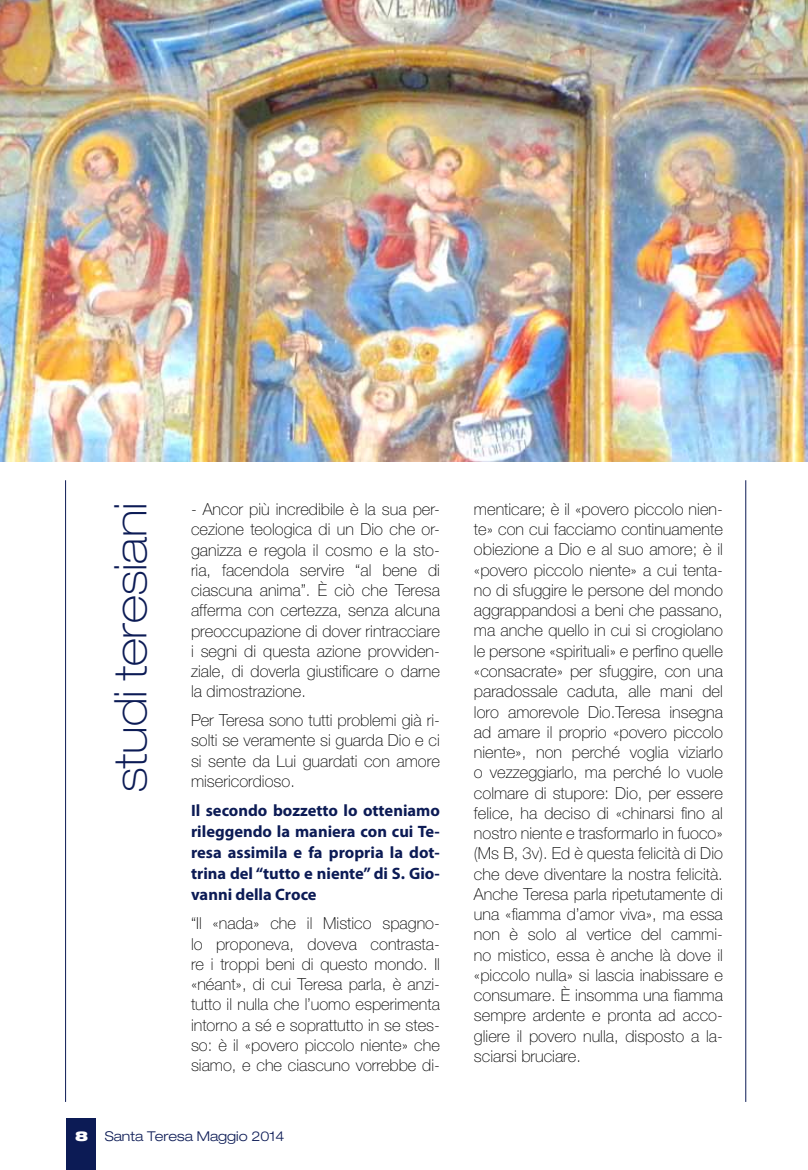
<style>
.page{position:relative;width:808px;height:1170px;background:#fff}
.page>*{position:absolute;margin:0;border:0;box-sizing:border-box;transform-origin:0 0}
.t1{font:100 expanded 45px "Helvetica Neue";color:#0c1b55}
.t2{font:100 16.5px/20.2px "Helvetica Neue";color:#000;text-align:justify}
.t3{font:700 16.5px/21px "Myriad Pro";color:#0c1b55;text-align:justify}
.t4{font:300 expanded 13.5px "Helvetica Neue";color:#0c1b55}
.s1{font-weight:900;color:#fff}
</style>
<div class="page">
<img style="left:0;top:0;width:808px;height:461px">
<div style="left:65px;top:476px;width:681px;height:629px;background:#fff;border:1px solid #0c1b55"></div>
<div style="left:66px;top:1118px;width:30px;height:51px;background:#0c1b55"></div>
<div style="left:52px;top:474px;width:711px;height:6px;background:#fff"></div>
<div style="left:54px;top:1101px;width:710px;height:6px;background:#fff"></div>
<h1 class="t1" style="left:104px;top:792px;width:291px;rotate:-90deg">studi teresiani</h1>
<p class="t2" style="left:191px;top:499px;width:250px">- Ancor più incredibile è la sua per&shy;cezione teologica di un Dio che or&shy;ganizza e regola il cosmo e la sto&shy;ria, facendola servire “al bene di ciascuna anima”. È ciò che Teresa afferma con certezza, senza alcuna preoccupazione di dover rintracciare i segni di questa azione provviden&shy;ziale, di doverla giustificare o darne la dimostrazione.</p>
<p class="t2" style="left:191px;top:710px;width:250px">Per Teresa sono tutti problemi già ri&shy;solti se veramente si guarda Dio e ci si sente da Lui guardati con amore misericordioso.</p>
<p class="t3" style="left:191px;top:799px;width:250px">Il secondo bozzetto lo otteniamo rileggendo la maniera con cui Te&shy;resa assimila e fa propria la dot&shy;trina del “tutto e niente” di S. Gio&shy;vanni della Croce</p>
<p class="t2" style="left:191px;top:913px;width:250px">“Il «nada» che il Mistico spagno&shy;lo proponeva, doveva contrasta&shy;re i troppi beni di questo mondo. Il «néant», di cui Teresa parla, è anzi&shy;tutto il nulla che l’uomo esperimenta intorno a sé e soprattutto in se stes&shy;so: è il «povero piccolo niente» che siamo, e che ciascuno vorrebbe di-</p>
<p class="t4" style="left:75px;top:1127px;width:211px"><span class="s1">8</span> Santa Teresa Maggio 2014</p>
<p class="t2" style="left:474px;top:499px;width:250px">menticare; è il «povero piccolo nien&shy;te» con cui facciamo continuamente obiezione a Dio e al suo amore; è il «povero piccolo niente» a cui tenta&shy;no di sfuggire le persone del mondo aggrappandosi a beni che passano, ma anche quello in cui si crogiolano le persone «spirituali» e perfino quelle «consacrate» per sfuggire, con una paradossale caduta, alle mani del loro amorevole Dio.Teresa insegna ad amare il proprio «povero piccolo niente», non perché voglia viziarlo o vezzeggiarlo, ma perché lo vuole colmare di stupore: Dio, per essere felice, ha deciso di «chinarsi fino al nostro niente e trasformarlo in fuoco» (Ms B, 3v). Ed è questa felicità di Dio che deve diventare la nostra felicità.<br>Anche Teresa parla ripetutamente di una «fiamma d’amor viva», ma essa non è solo al vertice del cammi&shy;no mistico, essa è anche là dove il «piccolo nulla» si lascia inabissare e consumare. È insomma una fiamma sempre ardente e pronta ad acco&shy;gliere il povero nulla, disposto a la&shy;sciarsi bruciare.</p>
</div>
